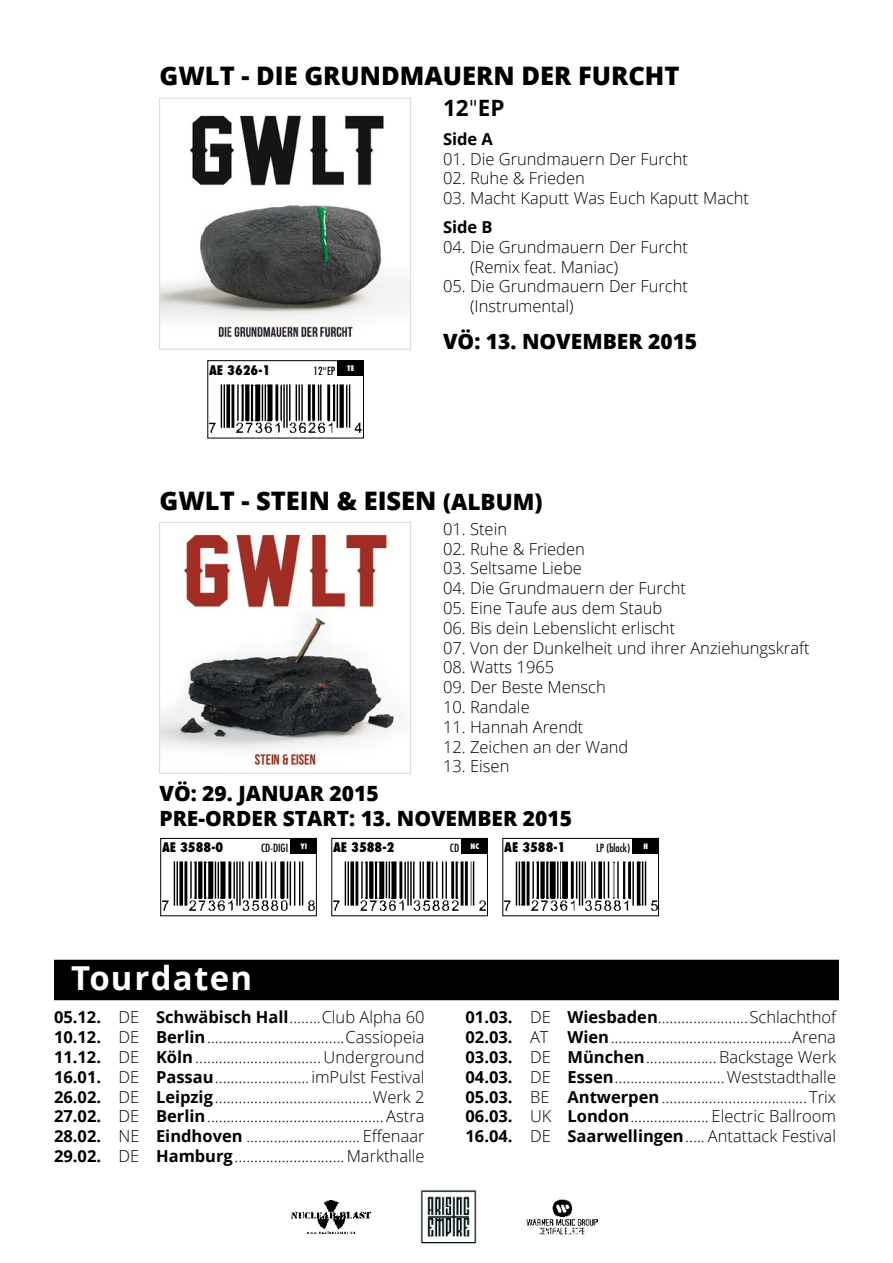
<style>
.page{position:relative;width:893px;height:1263px;background:#fff}
.page>*{position:absolute;margin:0;border:0;box-sizing:border-box;transform-origin:0 0}
.t1{font:700 33px "Open Sans";letter-spacing:.04em;color:#fff}
.t2{font:800 25.5px "Open Sans";color:#000}
.t3{font:700 22.5px "Open Sans";color:#000}
.t4{font:800 21px/25.2px "Open Sans";color:#000}
.t5{font:300 16.5px/19.8px "Open Sans";color:#000}
.t6{font:700 16.5px "Open Sans";color:#000}
.t7{font:800 condensed 12.9px "Futura";color:#000}
.t8{font:condensed 11.1px "Futura";color:#000}
.s1{font-family:"Helvetica Neue"}
.s2{font-family:"Helvetica Neue";font-weight:400;font-stretch:condensed}
.s3{font-size:22.5px}
.s4{font-weight:700}
</style>
<div class="page">
<img style="left:161px;top:115px;width:248px;height:222px">
<div style="left:159px;top:98px;width:252px;height:252px;border:1px solid #dadada"></div>
<img style="left:161px;top:534px;width:235px;height:232px">
<div style="left:159px;top:522px;width:252px;height:252px;border:1px solid #dadada"></div>
<img style="left:209px;top:384px;width:153px;height:49px">
<div style="left:207px;top:360px;width:157px;height:78px;border:1px solid #000"></div>
<div style="left:338px;top:360px;width:26px;height:16px;background:#000"></div>
<img style="left:162px;top:861px;width:153px;height:50px">
<div style="left:160px;top:838px;width:157px;height:78px;border:1px solid #000"></div>
<div style="left:291px;top:838px;width:26px;height:16px;background:#000"></div>
<img style="left:333px;top:861px;width:153px;height:50px">
<div style="left:331px;top:838px;width:157px;height:78px;border:1px solid #000"></div>
<div style="left:462px;top:838px;width:26px;height:16px;background:#000"></div>
<img style="left:504px;top:861px;width:153px;height:50px">
<div style="left:502px;top:838px;width:157px;height:78px;border:1px solid #000"></div>
<div style="left:633px;top:838px;width:26px;height:16px;background:#000"></div>
<div style="left:54px;top:960px;width:785px;height:40px;background:#000"></div>
<img style="left:291px;top:1201px;width:80px;height:32px">
<img style="left:421px;top:1190px;width:55px;height:54px">
<img style="left:526px;top:1199px;width:72px;height:36px">
<h2 class="t2" style="left:159px;top:57px;width:521px">GWLT - DIE GRUNDMAUERN DER FURCHT</h2>
<p class="t7" style="left:209px;top:362px;width:63px">AE 3626-1</p>
<p class="t8" style="left:313px;top:364px;width:43px">12<span class="s1">"</span>EP <sup>TE</sup></p>
<h3 class="t3" style="left:443px;top:92px;width:63px">12<span class="s2">"</span>EP</h3>
<p class="t6" style="left:443px;top:127px;width:51px">Side A</p>
<p class="t5" style="left:443px;top:148px;width:246px">01. Die Grundmauern Der Furcht</p>
<p class="t5" style="left:443px;top:168px;width:143px">02. Ruhe &amp; Frieden</p>
<p class="t5" style="left:443px;top:188px;width:308px">03. Macht Kaputt Was Euch Kaputt Macht</p>
<p class="t6" style="left:443px;top:215px;width:51px">Side B</p>
<p class="t5" style="left:470px;top:236px;width:219px;text-indent:-27px">04. Die Grundmauern Der Furcht (Remix feat. Maniac)</p>
<p class="t5" style="left:470px;top:276px;width:219px;text-indent:-27px">05. Die Grundmauern Der Furcht (Instrumental)</p>
<p class="t4" style="left:443px;top:328px;width:256px">VÖ: 13. NOVEMBER 2015</p>
<h2 class="t2" style="left:159px;top:481px;width:385px">GWLT - STEIN &amp; EISEN <span class="s3">(ALBUM)</span></h2>
<p class="t5" style="left:443px;top:518px;width:66px">01. Stein</p>
<p class="t5" style="left:443px;top:538px;width:143px">02. Ruhe &amp; Frieden</p>
<p class="t5" style="left:443px;top:558px;width:140px">03. Seltsame Liebe</p>
<p class="t5" style="left:443px;top:578px;width:245px">04. Die Grundmauern der Furcht</p>
<p class="t5" style="left:443px;top:598px;width:221px">05. Eine Taufe aus dem Staub</p>
<p class="t5" style="left:443px;top:617px;width:234px">06. Bis dein Lebenslicht erlischt</p>
<p class="t5" style="left:443px;top:637px;width:368px">07. Von der Dunkelheit und ihrer Anziehungskraft</p>
<p class="t5" style="left:443px;top:657px;width:113px">08. Watts 1965</p>
<p class="t5" style="left:443px;top:677px;width:164px">09. Der Beste Mensch</p>
<p class="t5" style="left:443px;top:697px;width:88px">10. Randale</p>
<p class="t5" style="left:443px;top:716px;width:142px">11. Hannah Arendt</p>
<p class="t5" style="left:443px;top:736px;width:187px">12. Zeichen an der Wand</p>
<p class="t5" style="left:443px;top:756px;width:68px">13. Eisen</p>
<p class="t4" style="left:159px;top:779px;width:414px">VÖ: 29. JANUAR 2015<br>PRE-ORDER START: 13. NOVEMBER 2015</p>
<p class="t7" style="left:162px;top:839px;width:63px">AE 3588-0</p>
<p class="t8" style="left:261px;top:841px;width:48px">CD-DIGI <sup>YI</sup></p>
<p class="t7" style="left:333px;top:839px;width:63px">AE 3588-2</p>
<p class="t8" style="left:450px;top:841px;width:31px">CD <sup>NC</sup></p>
<p class="t7" style="left:504px;top:839px;width:63px">AE 3588-1</p>
<p class="t8" style="left:596px;top:841px;width:54px">LP (black) <sup>H</sup></p>
<h1 class="t1" style="left:71px;top:955px;width:183px">Tourdaten</h1>
<p class="t5" style="left:54px;top:1007px;width:372px;text-align:justify"><span class="s4">05.12.</span> DE <span class="s4">Schwäbisch Hall</span>........Club Alpha 60<br><span class="s4">10.12.</span> DE <span class="s4">Berlin</span>...................................Cassiopeia <span class="s4">11.12.</span> DE <span class="s4">Köln</span>................................ Underground <span class="s4">16.01.</span> DE <span class="s4">Passau</span>........................ imPulst Festival <span class="s4">26.02.</span> DE <span class="s4">Leipzig</span>........................................Werk 2<br><span class="s4">27.02.</span> DE <span class="s4">Berlin</span>............................................. Astra <span class="s4">28.02.</span> NE <span class="s4">Eindhoven</span> ............................. Effenaar <span class="s4">29.02.</span> DE <span class="s4">Hamburg</span>............................Markthalle</p>
<p class="t5" style="left:465px;top:1007px;width:372px;text-align:justify"><span class="s4">01.03.</span> DE <span class="s4">Wiesbaden</span>.......................Schlachthof <span class="s4">02.03.</span> AT <span class="s4">Wien</span>..............................................Arena <span class="s4">03.03.</span> DE <span class="s4">München</span>..................Backstage Werk <span class="s4">04.03.</span> DE <span class="s4">Essen</span>............................Weststadthalle <span class="s4">05.03.</span> BE <span class="s4">Antwerpen</span>.....................................Trix <span class="s4">06.03.</span> UK <span class="s4">London</span>.................... Electric Ballroom <span class="s4">16.04.</span> DE <span class="s4">Saarwellingen</span>..... Antattack Festival</p>
</div>
